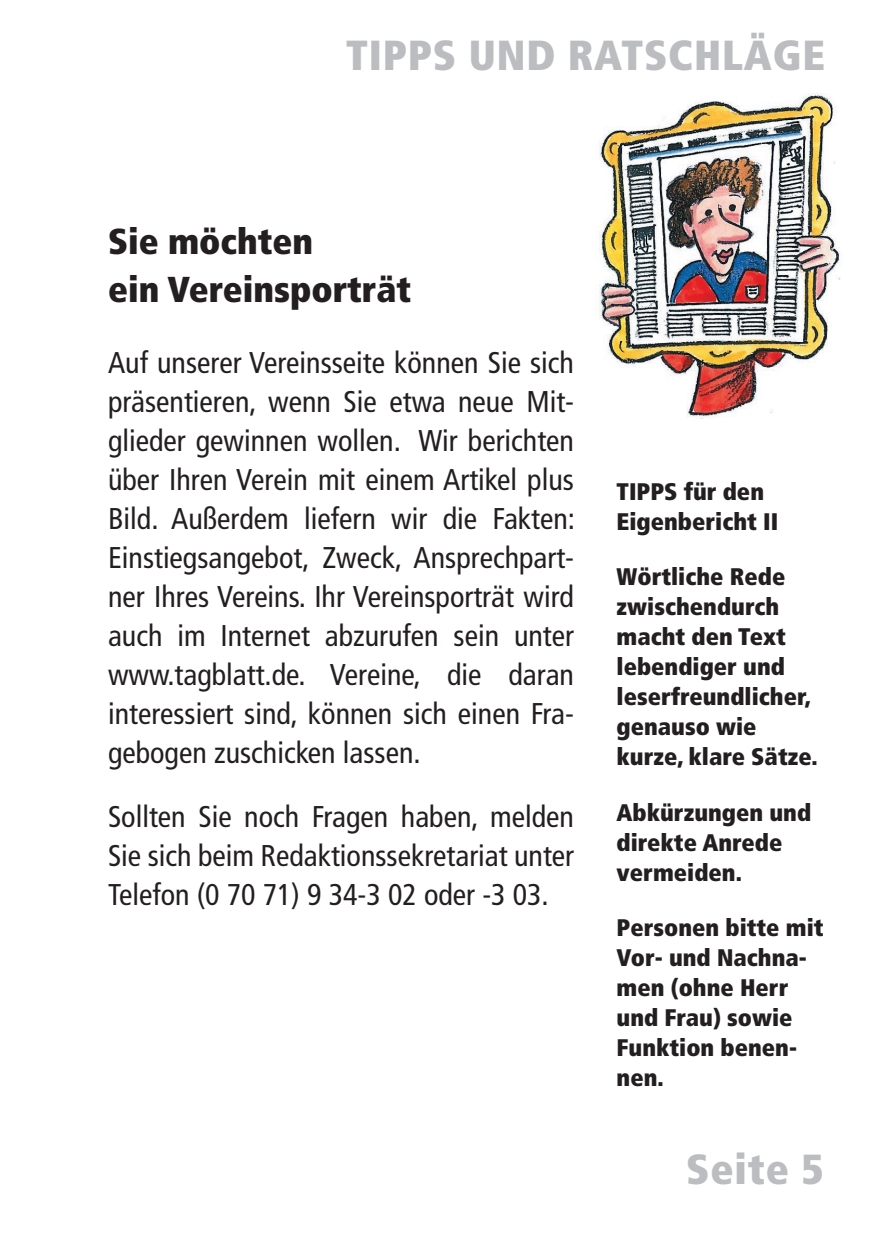
<style>
.page{position:relative;width:893px;height:1259px;background:#fff}
.page>*{position:absolute;margin:0;border:0;box-sizing:border-box;transform-origin:0 0}
.t1{font:900 condensed 42px "Frutiger";letter-spacing:.02em;color:#bcbdc0}
.t2{font:900 condensed 36px/48px "Frutiger";color:#231f20}
.t3{font:condensed 30px/39px "Frutiger";color:#231f20;text-align:justify}
.t4{font:900 condensed 24px/30px "Frutiger";color:#231f20}
</style>
<div class="page">
<img style="left:596px;top:94px;width:244px;height:325px">
<h1 class="t1" style="left:346px;top:30px;width:480px">TIPPS UND RATSCHLÄGE</h1>
<p class="t2" style="left:108px;top:217px;width:305px">Sie möchten<br>ein Vereinsporträt</p>
<p class="t3" style="left:108px;top:343px;width:469px">Auf unserer Vereinsseite können Sie sich präsentieren, wenn Sie etwa neue Mit&shy;glieder gewinnen wollen. Wir berichten über Ihren Verein mit einem Artikel plus Bild. Außerdem liefern wir die Fakten:<br>Einstiegsangebot, Zweck, Ansprechpart&shy;ner Ihres Vereins. Ihr Vereinsporträt wird auch im Internet abzurufen sein unter www.tagblatt.de. Vereine, die daran interessiert sind, können sich einen Fra&shy;gebogen zuschicken lassen.</p>
<p class="t3" style="left:108px;top:797px;width:468px">Sollten Sie noch Fragen haben, melden Sie sich beim Redaktionssekretariat unter Telefon (0 70 71) 9 34-3 02 oder -3 03.</p>
<p class="t4" style="left:617px;top:476px;width:163px">TIPPS für den<br>Eigenbericht II</p>
<p class="t4" style="left:617px;top:562px;width:202px">Wörtliche Rede zwischendurch macht den Text lebendiger und leserfreundlicher, genauso wie kurze, klare Sätze.</p>
<p class="t4" style="left:617px;top:797px;width:196px">Abkürzungen und direkte Anrede vermeiden.</p>
<p class="t4" style="left:617px;top:913px;width:208px">Personen bitte mit<br>Vor- und Nachna&shy;men (ohne Herr und Frau) sowie<br>Funktion benen&shy;nen.</p>
<h1 class="t1" style="left:686px;top:1144px;width:139px">Seite 5</h1>
</div>
